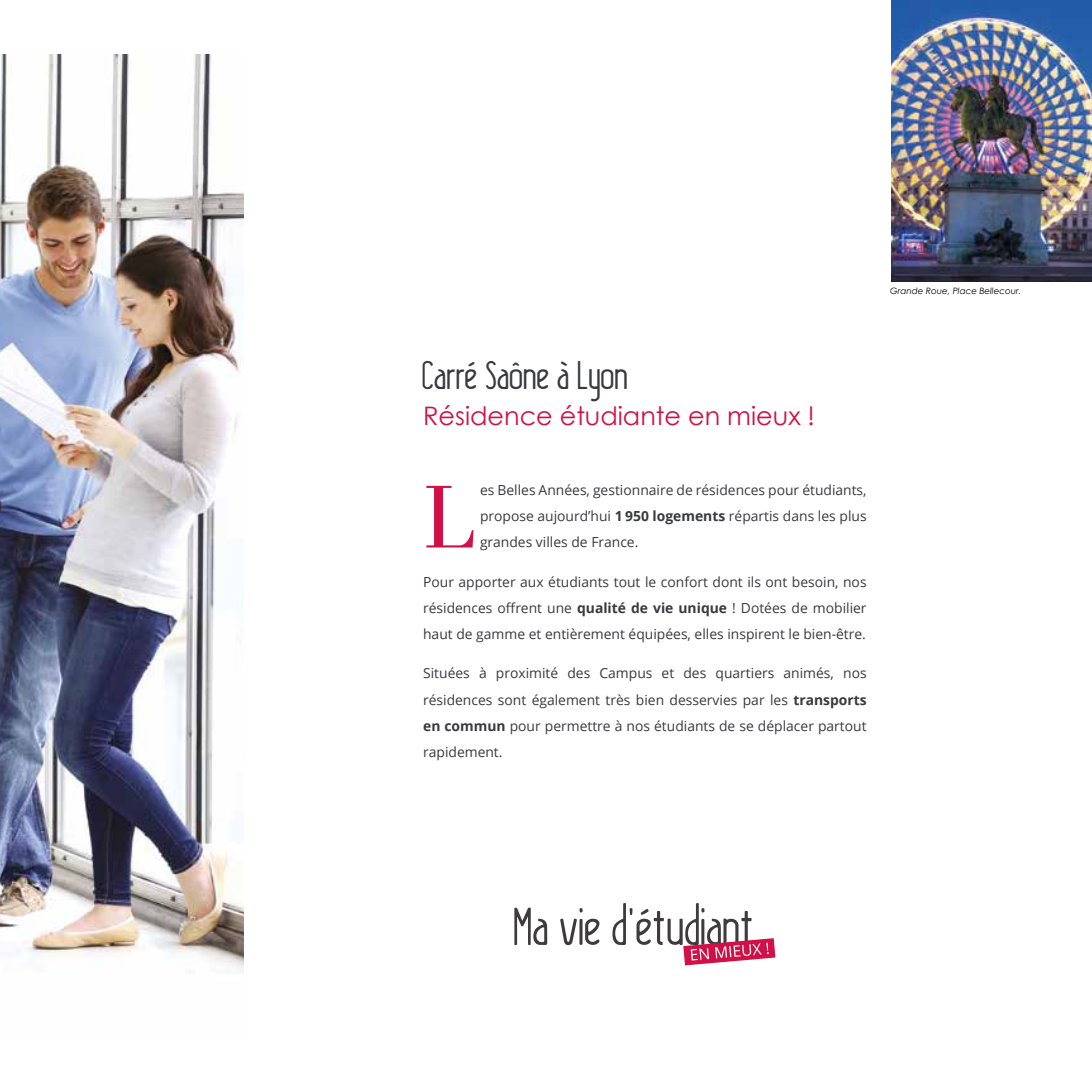
<style>
.page{position:relative;width:1092px;height:1092px;background:#fff}
.page>*{position:absolute;margin:0;border:0;box-sizing:border-box;transform-origin:0 0}
.t1{font:92.23px "Bodoni";color:#d01046}
.t2{font:39.2px "Kraftstoff";color:#393a3d}
.t3{font:25.38px "Century Gothic";color:#d01046}
.t4{font:13.83px/26.2px "Open Sans";color:#393a3d;text-align:justify}
.t5{font:italic 8.75px "Century Gothic";color:#000}
.s1{font-weight:700}
</style>
<div class="page">
<img style="left:0;top:55px;width:243px;height:917px">
<img style="left:891px;top:0;width:200px;height:281px">
<svg style="left:514px;top:907px;width:33px;height:38px"></svg>
<svg style="left:560px;top:908px;width:40px;height:37px"></svg>
<svg style="left:612px;top:903px;width:163px;height:62px"></svg>
<p class="t5" style="left:890px;top:286px;width:132px">Grande Roue, Place Bellecour.</p>
<h2 class="t2" style="left:422px;top:350px;width:207px">Carré Saône à Lyon</h2>
<h3 class="t3" style="left:423px;top:400px;width:393px">Résidence étudiante en mieux !</h3>
<h1 class="t1" style="left:423px;top:465px;width:53px">L</h1>
<p class="t4" style="left:480px;top:476px;width:388px">es Belles Années, gestionnaire de résidences pour étudiants, propose aujourd’hui <span class="s1">1 950 logements</span> répartis dans les plus grandes villes de France.</p>
<p class="t4" style="left:423px;top:568px;width:445px">Pour apporter aux étudiants tout le confort dont ils ont besoin, nos résidences offrent une <span class="s1">qualité de vie unique</span> ! Dotées de mobilier haut de gamme et entièrement équipées, elles inspirent le bien-être.</p>
<p class="t4" style="left:423px;top:660px;width:445px">Situées à proximité des Campus et des quartiers animés, nos résidences sont également très bien desservies par les <span class="s1">transports en commun</span> pour permettre à nos étudiants de se déplacer partout rapidement.</p>
</div>
